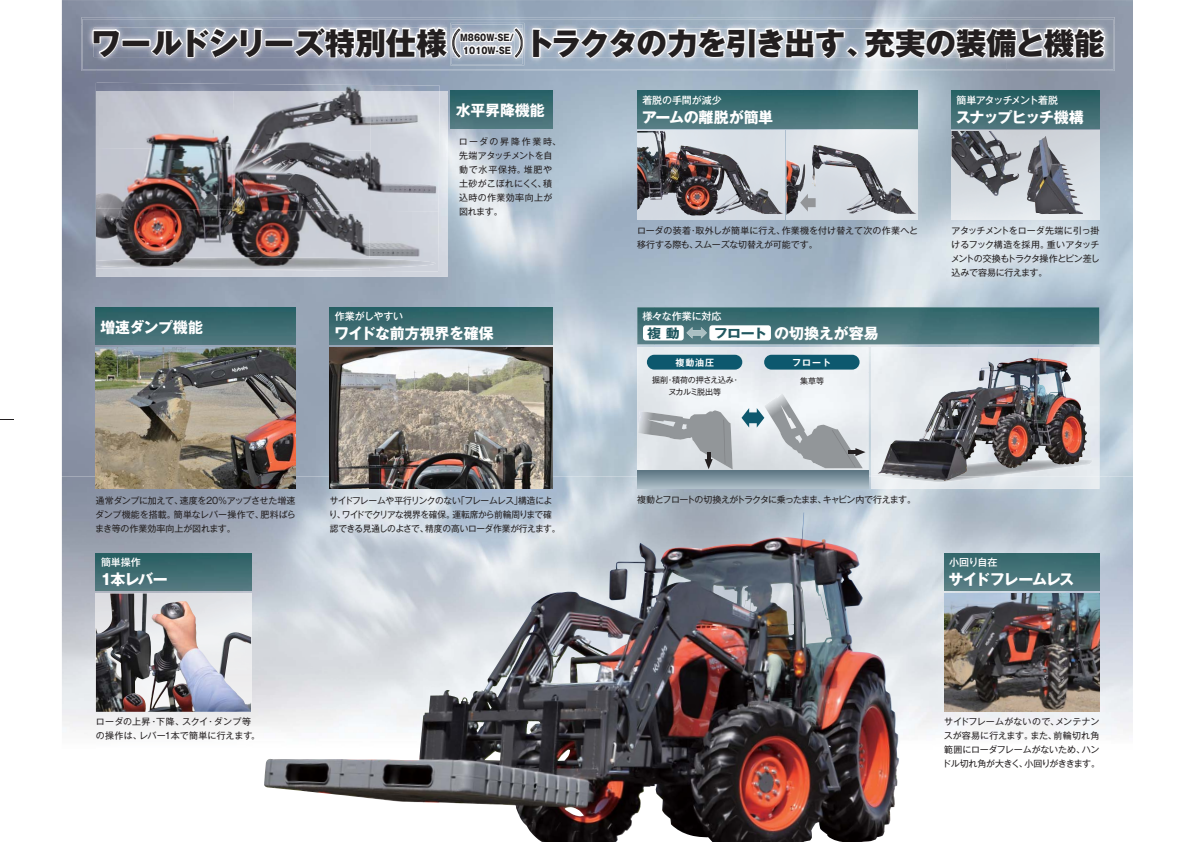
<style>
.page{position:relative;width:1191px;height:842px;background:#fff}
.page>*{position:absolute;margin:0;border:0;box-sizing:border-box;transform-origin:0 0}
.t1{font:30.5px "Gothic MB101 Pro Heavy 90 pv RKSJ H";letter-spacing:-.02em;color:#231f20}
.t2{font:15px "Gothic MB101 Pro Bold 90 pv RKSJ H";letter-spacing:-.03em;color:#fff}
.t3{font:15px "Gothic MB101 Pro Bold 90 pv RKSJ H";letter-spacing:-.07em;color:#fff}
.t4{font:15px "Gothic MB101 Pro Bold 90 pv RKSJ H";letter-spacing:-.08em;color:#fff}
.t5{font:15px "Gothic MB101 Pro Bold 90 pv RKSJ H";letter-spacing:.005em;color:#fff}
.t6{font:12.6px "Gothic MB101 Pro Bold 90 pv RKSJ H";color:#215860;scale:1.11 1}
.t7{font:10px "Gothic MB101 Pro Medium 90 pv RKSJ H";letter-spacing:-.015em;color:#fff}
.t8{font:10px "Gothic MB101 Pro Medium 90 pv RKSJ H";letter-spacing:-.09em;color:#fff}
.t9{font:9px/14px "Gothic MB101 Pro Regular 90 pv RKSJ H";letter-spacing:-.02em;color:#231f20;text-align:justify}
.t10{font:9px/14px "Gothic MB101 Pro Regular 90 pv RKSJ H";letter-spacing:-.05em;color:#231f20}
.t11{font:9px/14px "Gothic MB101 Pro Regular 90 pv RKSJ H";letter-spacing:.045em;color:#231f20}
.t12{font:9px/14px "Gothic MB101 Pro Regular 90 pv RKSJ H";color:#231f20}
.t13{font:9px/14px "Gothic MB101 Pro Regular 90 pv RKSJ H";letter-spacing:.015em;color:#231f20}
.t14{font:9px "Gothic MB101 Pro Regular 90 pv RKSJ H";letter-spacing:-.085em;color:#231f20}
.t15{font:9px/13px "Gothic MB101 Pro Heavy 90 pv RKSJ H";color:#231f20;text-align:center;scale:.9 1}
.t16{font:9px "Gothic MB101 Pro De Bold 90 pv RKSJ H";letter-spacing:.1em;color:#fff}
.t17{font:8px/12px "Gothic MB101 Pro Regular 90 pv RKSJ H";letter-spacing:-.015em;color:#231f20;text-align:center}
.s1{font-family:"Gothic MB101 Pro Regular 90 pv RKSJ H"}
</style>
<div class="page">
<img style="left:62px;top:24px;width:34px;height:452px">
<img style="left:96px;top:71px;width:1013px;height:23px">
<img style="left:446px;top:94px;width:208px;height:382px">
<img style="left:654px;top:94px;width:455px;height:69px">
<img style="left:760px;top:163px;width:33px;height:184px">
<img style="left:899px;top:163px;width:69px;height:184px">
<img style="left:1074px;top:163px;width:35px;height:313px">
<img style="left:96px;top:277px;width:350px;height:199px">
<img style="left:868px;top:372px;width:3px;height:103px">
<img style="left:61px;top:477px;width:1px;height:136px">
<img style="left:62px;top:476px;width:767px;height:136px">
<img style="left:829px;top:476px;width:304px;height:366px">
<img style="left:62px;top:612px;width:34px;height:118px">
<img style="left:236px;top:612px;width:593px;height:230px">
<img style="left:96px;top:594px;width:155px;height:118px">
<img style="left:787px;top:131px;width:130px;height:89px">
<img style="left:637px;top:131px;width:147px;height:89px">
<img style="left:952px;top:131px;width:147px;height:89px">
<img style="left:96px;top:91px;width:352px;height:186px">
<img style="left:812px;top:145px;width:66px;height:68px">
<img style="left:637px;top:131px;width:77px;height:85px">
<img style="left:871px;top:347px;width:228px;height:142px">
<img style="left:952px;top:131px;width:70px;height:65px">
<img style="left:871px;top:459px;width:228px;height:17px">
<img style="left:877px;top:481px;width:114px;height:2px">
<img style="left:877px;top:349px;width:161px;height:132px">
<img style="left:96px;top:347px;width:200px;height:142px">
<img style="left:330px;top:347px;width:222px;height:142px">
<img style="left:264px;top:536px;width:538px;height:306px">
<img style="left:944px;top:594px;width:155px;height:118px">
<img style="left:96px;top:83px;width:344px;height:8px">
<img style="left:96px;top:91px;width:137px;height:117px">
<img style="left:233px;top:91px;width:136px;height:58px">
<img style="left:369px;top:91px;width:71px;height:180px">
<img style="left:232px;top:149px;width:139px;height:122px">
<img style="left:96px;top:208px;width:136px;height:62px">
<img style="left:96px;top:257px;width:339px;height:12px">
<img style="left:82px;top:19px;width:1031px;height:51px">
<img style="left:914px;top:49px;width:129px;height:9px">
<img style="left:558px;top:28px;width:485px;height:1px">
<img style="left:1043px;top:27px;width:62px;height:31px">
<img style="left:556px;top:29px;width:525px;height:20px">
<img style="left:637px;top:91px;width:280px;height:37px">
<img style="left:330px;top:307px;width:222px;height:37px">
<img style="left:96px;top:307px;width:200px;height:37px">
<img style="left:637px;top:307px;width:462px;height:37px">
<img style="left:951px;top:91px;width:148px;height:37px">
<img style="left:450px;top:91px;width:102px;height:37px">
<img style="left:944px;top:554px;width:155px;height:37px">
<img style="left:96px;top:554px;width:155px;height:37px">
<img style="left:637px;top:347px;width:231px;height:123px">
<img style="left:647px;top:404px;width:117px;height:39px">
<svg style="left:637px;top:470px;width:231px;height:19px;background:#8499a5"></svg>
<div style="left:764px;top:355px;width:96px;height:15px;background:#0d586e;border-radius:7px"></div>
<div style="left:647px;top:355px;width:95px;height:15px;background:#0d586e;border-radius:7px"></div>
<img style="left:638px;top:410px;width:95px;height:60px">
<svg style="left:723px;top:420px;width:2px;height:44px"></svg>
<img style="left:764px;top:392px;width:99px;height:76px">
<svg style="left:705px;top:452px;width:8px;height:17px"></svg>
<svg style="left:832px;top:430px;width:34px;height:38px"></svg>
<svg style="left:800px;top:194px;width:16px;height:18px"></svg>
<img style="left:687px;top:327px;width:20px;height:12px">
<div style="left:643px;top:325px;width:41px;height:15px;background:#fff;border-radius:3px"></div>
<div style="left:709px;top:325px;width:62px;height:15px;background:#fff;border-radius:3px"></div>
<svg style="left:742px;top:408px;width:22px;height:20px"></svg>
<img style="left:450px;top:23px;width:74px;height:42px">
<img style="left:452px;top:24px;width:70px;height:40px">
<svg style="left:93px;top:27px;width:431px;height:32px"></svg>
<img style="left:460px;top:28px;width:1px;height:30px">
<img style="left:452px;top:28px;width:8px;height:30px">
<img style="left:462px;top:55px;width:38px;height:1px">
<img style="left:515px;top:28px;width:7px;height:30px">
<img style="left:460px;top:32px;width:55px;height:10px">
<img style="left:464px;top:46px;width:5px;height:8px">
<img style="left:469px;top:45px;width:43px;height:10px">
<h1 class="t1" style="left:91px;top:17px;width:1016px">ワールドシリーズ特別仕様<span class="s1">（</span>　 <span class="s1">）</span>トラクタの力を引き出す、充実の装備と機能</h1>
<p class="t15" style="left:460px;top:30px;width:61px">M860W-SE/<br>1010W-SE</p>
<h2 class="t2" style="left:456px;top:98px;width:90px">水平昇降機能</h2>
<p class="t11" style="left:459px;top:133px;width:104px">ローダの昇降作業時、先端アタッチメントを自動で水平保持。堆肥や土砂がこぼれにくく、積込時の作業効率向上が図れます。</p>
<p class="t7" style="left:335px;top:308px;width:70px">作業がしやすい</p>
<h2 class="t2" style="left:100px;top:315px;width:104px">増速ダンプ機能</h2>
<h2 class="t2" style="left:334px;top:321px;width:161px">ワイドな前方視界を確保</h2>
<p class="t9" style="left:95px;top:492px;width:202px">通常ダンプに加えて、速度を20％アップさせた増速ダンプ機能を搭載。簡単なレバー操作で、肥料ばらまき等の作業効率向上が図れます。</p>
<p class="t10" style="left:329px;top:492px;width:233px">サイドフレームや平行リンクのない｢フレームレス｣構造により、ワイドでクリアな視界を確保。運転席から前輪周りまで確認できる見通しのよさで、精度の高いローダ作業が行えます。</p>
<p class="t7" style="left:101px;top:554px;width:41px">簡単操作</p>
<h2 class="t2" style="left:100px;top:567px;width:69px">1本レバー</h2>
<p class="t7" style="left:642px;top:92px;width:81px">着脱の手間が減少</p>
<h2 class="t2" style="left:642px;top:104px;width:133px">アームの離脱が簡単</h2>
<p class="t8" style="left:956px;top:92px;width:103px">簡単アタッチメント着脱</p>
<h2 class="t3" style="left:956px;top:104px;width:130px">スナップヒッチ機構</h2>
<p class="t12" style="left:637px;top:222px;width:283px">ローダの装着･取外しが簡単に行え、作業機を付け替えて次の作業へと移行する際も、スムーズな切替えが可能です。</p>
<p class="t7" style="left:642px;top:308px;width:81px">様々な作業に対応</p>
<h3 class="t6" style="left:647px;top:322px;width:31px">複 動</h3>
<h3 class="t6" style="left:714px;top:322px;width:49px">フロート</h3>
<h2 class="t5" style="left:774px;top:321px;width:106px">の切換えが容易</h2>
<p class="t16" style="left:675px;top:355px;width:40px">複動油圧</p>
<p class="t16" style="left:792px;top:355px;width:40px">フロート</p>
<p class="t17" style="left:652px;top:373px;width:89px">掘削・積荷の押さえ込み・ヌカルミ脱出等</p>
<p class="t17" style="left:800px;top:373px;width:25px">集草等</p>
<p class="t9" style="left:951px;top:222px;width:150px">アタッチメントをローダ先端に引っ掛けるフック構造を採用。重いアタッチメントの交換もトラクタ操作とピン差し込みで容易に行えます。</p>
<p class="t14" style="left:637px;top:492px;width:280px">複動とフロートの切換えがトラクタに乗ったまま、キャビン内で行えます。</p>
<p class="t7" style="left:949px;top:554px;width:50px">小回り自在</p>
<h2 class="t4" style="left:949px;top:567px;width:127px">サイドフレームレス</h2>
<p class="t13" style="left:96px;top:714px;width:166px">ローダの上昇・下降、スクイ・ダンプ等の操作は、レバー1本で簡単に行えます。</p>
<p class="t9" style="left:942px;top:714px;width:160px">サイドフレームがないので、メンテナンスが容易に行えます。また、前輪切れ角範囲にローダフレームがないため、ハンドル切れ角が大きく、小回りがききます。</p>
</div>
